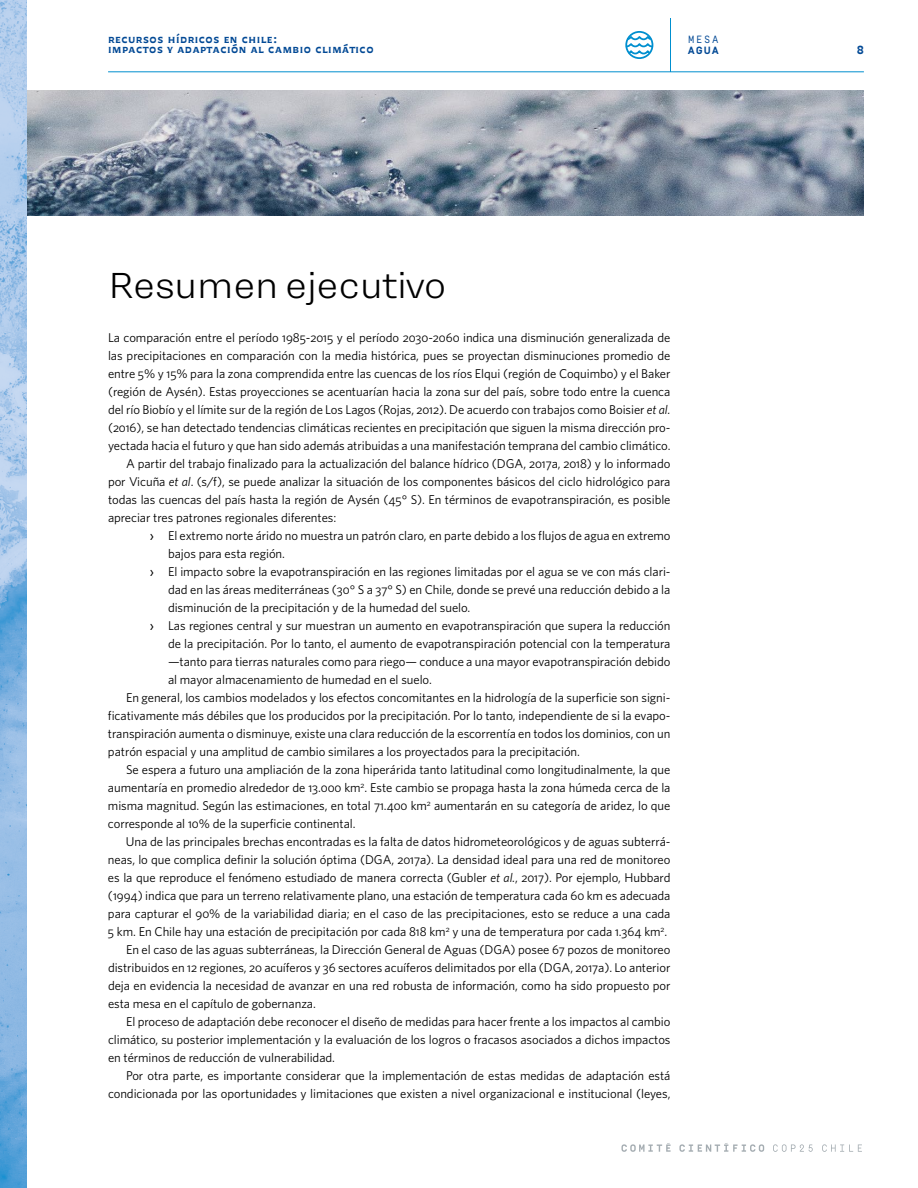
<style>
.page{position:relative;width:918px;height:1188px;background:#fff}
.page>*{position:absolute;margin:0;border:0;box-sizing:border-box;transform-origin:0 0}
.t1{font:300 36px "Mena Grotesk";letter-spacing:-.005em;color:#000}
.t2{font:12.75px "Whitney";letter-spacing:-.005em;color:#000}
.t3{font:12px/10.5px "Chercan Negra";letter-spacing:.04em;color:#024995}
.t4{font:10.5px "Simplon BP Mono";color:#024995}
.t5{font:700 10.5px "Simplon BP Mono";color:#024995}
.s1{font-family:"Whitney Book SC"}
.s2{font-style:italic}
.s3{font-weight:500}
</style>
<div class="page">
<img style="left:0;top:0;width:27px;height:1188px">
<hr style="left:108px;top:72px;width:756px;height:1px;background:#008fcf">
<svg style="left:622px;top:1143px;width:49px;height:9px"></svg>
<svg style="left:679px;top:1143px;width:85px;height:9px"></svg>
<svg style="left:773px;top:1144px;width:40px;height:8px"></svg>
<svg style="left:822px;top:1144px;width:40px;height:8px"></svg>
<svg style="left:626px;top:37px;width:28px;height:19px"></svg>
<div style="left:625px;top:31px;width:28px;height:28px;border:2px solid #008fcf;border-radius:50%"></div>
<hr style="left:670px;top:18px;width:1px;height:54px;background:#008fcf">
<img style="left:27px;top:90px;width:837px;height:126px">
<p class="t3" style="left:108px;top:33px;width:267px">Recursos hídricos en Chile:<br>Impactos y adaptación al cambio climático</p>
<p class="t4" style="left:688px;top:33px;width:32px">MESA</p>
<p class="t5" style="left:688px;top:43px;width:32px">AGUA</p>
<h1 class="t1" style="left:108px;top:261px;width:340px">Resumen ejecutivo</h1>
<p class="t2" style="left:108px;top:330px;width:564px">La comparación entre el período <span class="s1">1985</span>-<span class="s1">2015</span> y el período <span class="s1">2030</span>-<span class="s1">2060</span> indica una disminución generalizada de</p>
<p class="t2" style="left:108px;top:348px;width:564px">las precipitaciones en comparación con la media histórica, pues se proyectan disminuciones promedio de</p>
<p class="t2" style="left:108px;top:366px;width:564px">entre <span class="s1">5</span>% y <span class="s1">15</span>% para la zona comprendida entre las cuencas de los ríos Elqui (región de Coquimbo) y el Baker</p>
<p class="t2" style="left:108px;top:384px;width:564px">(región de Aysén). Estas proyecciones se acentuarían hacia la zona sur del país, sobre todo entre la cuenca</p>
<p class="t2" style="left:108px;top:402px;width:564px">del río Biobío y el límite sur de la región de Los Lagos (Rojas, <span class="s1">2012</span>). De acuerdo con trabajos como Boisier <span class="s2">et al.</span></p>
<p class="t2" style="left:108px;top:420px;width:564px">(<span class="s1">2016</span>), se han detectado tendencias climáticas recientes en precipitación que siguen la misma dirección pro-</p>
<p class="t2" style="left:108px;top:438px;width:564px">yectada hacia el futuro y que han sido además atribuidas a una manifestación temprana del cambio climático.</p>
<p class="t2" style="left:126px;top:456px;width:546px">A partir del trabajo finalizado para la actualización del balance hídrico (DGA, <span class="s1">2017</span>a, <span class="s1">2018</span>) y lo informado</p>
<p class="t2" style="left:108px;top:474px;width:564px">por Vicuña <span class="s2">et al</span>. (s/f), se puede analizar la situación de los componentes básicos del ciclo hidrológico para</p>
<p class="t2" style="left:108px;top:492px;width:564px">todas las cuencas del país hasta la región de Aysén (<span class="s1">45</span>° S). En términos de evapotranspiración, es posible</p>
<p class="t2" style="left:108px;top:510px;width:230px">apreciar tres patrones regionales diferentes:</p>
<p class="t2" style="left:150px;top:528px;width:522px"><span class="s3">›</span> El extremo norte árido no muestra un patrón claro, en parte debido a los flujos de agua en extremo</p>
<p class="t2" style="left:168px;top:546px;width:119px">bajos para esta región.</p>
<p class="t2" style="left:150px;top:564px;width:522px"><span class="s3">›</span> El impacto sobre la evapotranspiración en las regiones limitadas por el agua se ve con más clari-</p>
<p class="t2" style="left:168px;top:582px;width:504px">dad en las áreas mediterráneas (<span class="s1">30</span>° S a <span class="s1">37</span>° S) en Chile, donde se prevé una reducción debido a la</p>
<p class="t2" style="left:168px;top:600px;width:304px">disminución de la precipitación y de la humedad del suelo.</p>
<p class="t2" style="left:150px;top:618px;width:522px"><span class="s3">›</span> Las regiones central y sur muestran un aumento en evapotranspiración que supera la reducción</p>
<p class="t2" style="left:168px;top:636px;width:504px">de la precipitación. Por lo tanto, el aumento de evapotranspiración potencial con la temperatura</p>
<p class="t2" style="left:168px;top:654px;width:504px">—tanto para tierras naturales como para riego— conduce a una mayor evapotranspiración debido</p>
<p class="t2" style="left:168px;top:672px;width:265px">al mayor almacenamiento de humedad en el suelo.</p>
<p class="t2" style="left:126px;top:690px;width:546px">En general, los cambios modelados y los efectos concomitantes en la hidrología de la superficie son signi-</p>
<p class="t2" style="left:108px;top:708px;width:564px">ficativamente más débiles que los producidos por la precipitación. Por lo tanto, independiente de si la evapo-</p>
<p class="t2" style="left:108px;top:726px;width:564px">transpiración aumenta o disminuye, existe una clara reducción de la escorrentía en todos los dominios, con un</p>
<p class="t2" style="left:108px;top:744px;width:474px">patrón espacial y una amplitud de cambio similares a los proyectados para la precipitación.</p>
<p class="t2" style="left:126px;top:762px;width:546px">Se espera a futuro una ampliación de la zona hiperárida tanto latitudinal como longitudinalmente, la que</p>
<p class="t2" style="left:108px;top:780px;width:564px">aumentaría en promedio alrededor de <span class="s1">13</span>.<span class="s1">000</span> km<sup>2</sup>. Este cambio se propaga hasta la zona húmeda cerca de la</p>
<p class="t2" style="left:108px;top:798px;width:564px">misma magnitud. Según las estimaciones, en total <span class="s1">71</span>.<span class="s1">400</span> km<sup>2</sup> aumentarán en su categoría de aridez, lo que</p>
<p class="t2" style="left:108px;top:816px;width:249px">corresponde al <span class="s1">10</span>% de la superficie continental.</p>
<p class="t2" style="left:126px;top:834px;width:546px">Una de las principales brechas encontradas es la falta de datos hidrometeorológicos y de aguas subterrá-</p>
<p class="t2" style="left:108px;top:852px;width:564px">neas, lo que complica definir la solución óptima (DGA, <span class="s1">2017</span>a). La densidad ideal para una red de monitoreo</p>
<p class="t2" style="left:108px;top:870px;width:564px">es la que reproduce el fenómeno estudiado de manera correcta (Gubler <span class="s2">et al.</span>, <span class="s1">2017</span>). Por ejemplo, Hubbard</p>
<p class="t2" style="left:108px;top:888px;width:564px">(<span class="s1">1994</span>) indica que para un terreno relativamente plano, una estación de temperatura cada <span class="s1">60</span> km es adecuada</p>
<p class="t2" style="left:108px;top:906px;width:564px">para capturar el <span class="s1">90</span>% de la variabilidad diaria; en el caso de las precipitaciones, esto se reduce a una cada</p>
<p class="t2" style="left:108px;top:924px;width:561px"><span class="s1">5</span> km. En Chile hay una estación de precipitación por cada <span class="s1">818</span> km<sup>2</sup> y una de temperatura por cada <span class="s1">1</span>.<span class="s1">364</span> km<sup>2</sup>.</p>
<p class="t2" style="left:126px;top:942px;width:546px">En el caso de las aguas subterráneas, la Dirección General de Aguas (DGA) posee <span class="s1">67</span> pozos de monitoreo</p>
<p class="t2" style="left:108px;top:960px;width:564px">distribuidos en <span class="s1">12</span> regiones, <span class="s1">20</span> acuíferos y <span class="s1">36</span> sectores acuíferos delimitados por ella (DGA, <span class="s1">2017</span>a). Lo anterior</p>
<p class="t2" style="left:108px;top:978px;width:564px">deja en evidencia la necesidad de avanzar en una red robusta de información, como ha sido propuesto por</p>
<p class="t2" style="left:108px;top:996px;width:209px">esta mesa en el capítulo de gobernanza.</p>
<p class="t2" style="left:126px;top:1014px;width:546px">El proceso de adaptación debe reconocer el diseño de medidas para hacer frente a los impactos al cambio</p>
<p class="t2" style="left:108px;top:1032px;width:564px">climático, su posterior implementación y la evaluación de los logros o fracasos asociados a dichos impactos</p>
<p class="t2" style="left:108px;top:1050px;width:229px">en términos de reducción de vulnerabilidad.</p>
<p class="t2" style="left:126px;top:1068px;width:546px">Por otra parte, es importante considerar que la implementación de estas medidas de adaptación está</p>
<p class="t2" style="left:108px;top:1086px;width:564px">condicionada por las oportunidades y limitaciones que existen a nivel organizacional e institucional (leyes,</p>
<p class="t3" style="left:857px;top:44px;width:9px">8</p>
</div>
